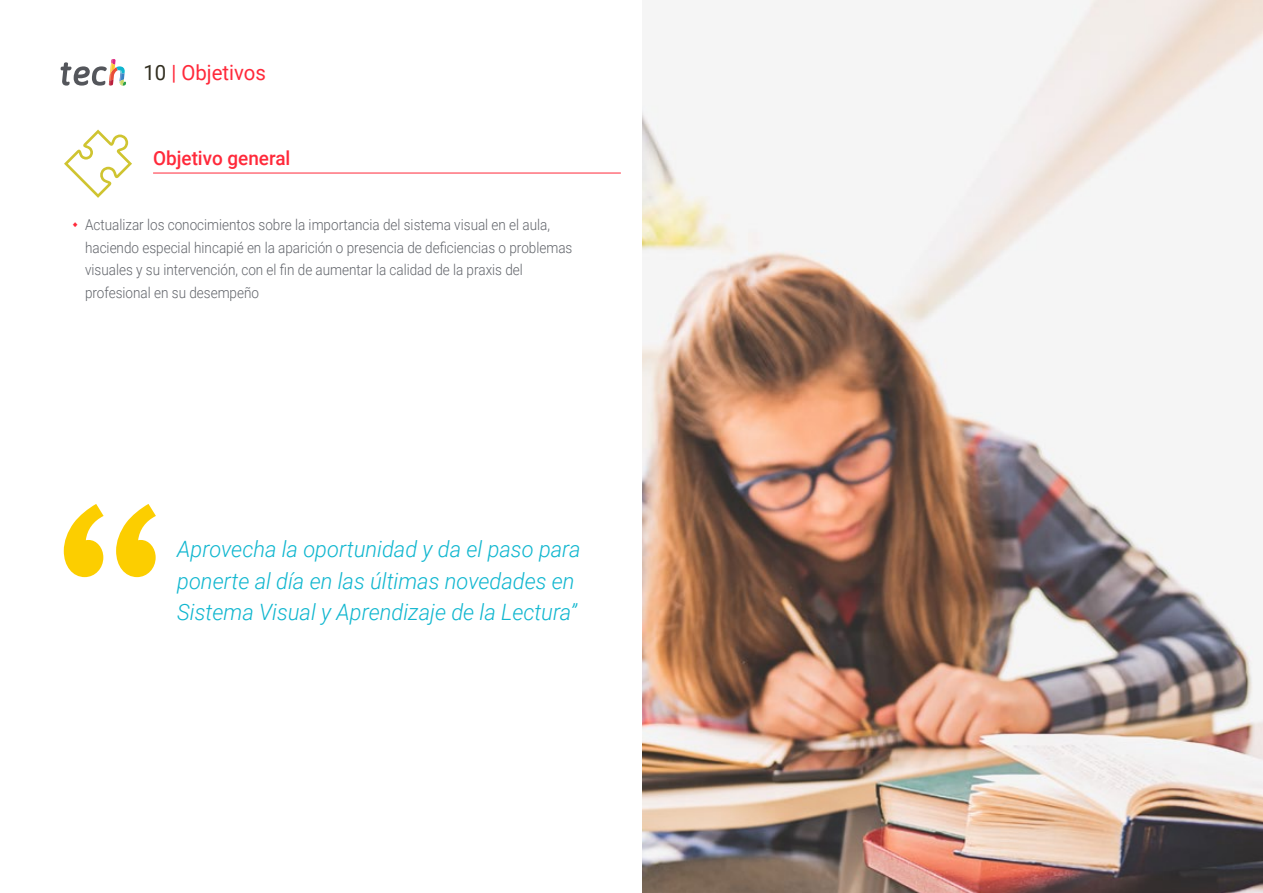
<style>
.page{position:relative;width:1263px;height:893px;background:#fff}
.page>*{position:absolute;margin:0;border:0;box-sizing:border-box;transform-origin:0 0}
.t1{font:italic 300 22.5px/31.5px "Roboto";color:#0fb6cf}
.t2{font:21px "Roboto";color:#ff293a}
.t3{font:500 19.5px "Roboto";color:#ff293a}
.t4{font:300 15px/22.5px "Roboto";color:#61646a;scale:.9 1}
.s1{color:#312e20}
</style>
<div class="page">
<hr style="left:153px;top:173px;width:468px;height:1px;background:#ff293a">
<svg style="left:64px;top:130px;width:68px;height:68px"></svg>
<img style="left:642px;top:0;width:621px;height:893px">
<svg style="left:64px;top:504px;width:92px;height:73px"></svg>
<svg style="left:61px;top:59px;width:65px;height:27px"></svg>
<h2 class="t2" style="left:144px;top:57px;width:124px"><span class="s1">10</span> | Objetivos</h2>
<h3 class="t3" style="left:153px;top:144px;width:139px">Objetivo general</h3>
<p class="t4" style="left:85px;top:213px;width:543px">Actualizar los conocimientos sobre la importancia del sistema visual en el aula, haciendo especial hincapié en la aparición o presencia de deficiencias o problemas visuales y su intervención, con el fin de aumentar la calidad de la praxis del profesional en su desempeño</p>
<h1 class="t1" style="left:177px;top:533px;width:405px">Aprovecha la oportunidad y da el paso para ponerte al día en las últimas novedades en<br>Sistema Visual y Aprendizaje de la Lectura”</h1>
</div>
